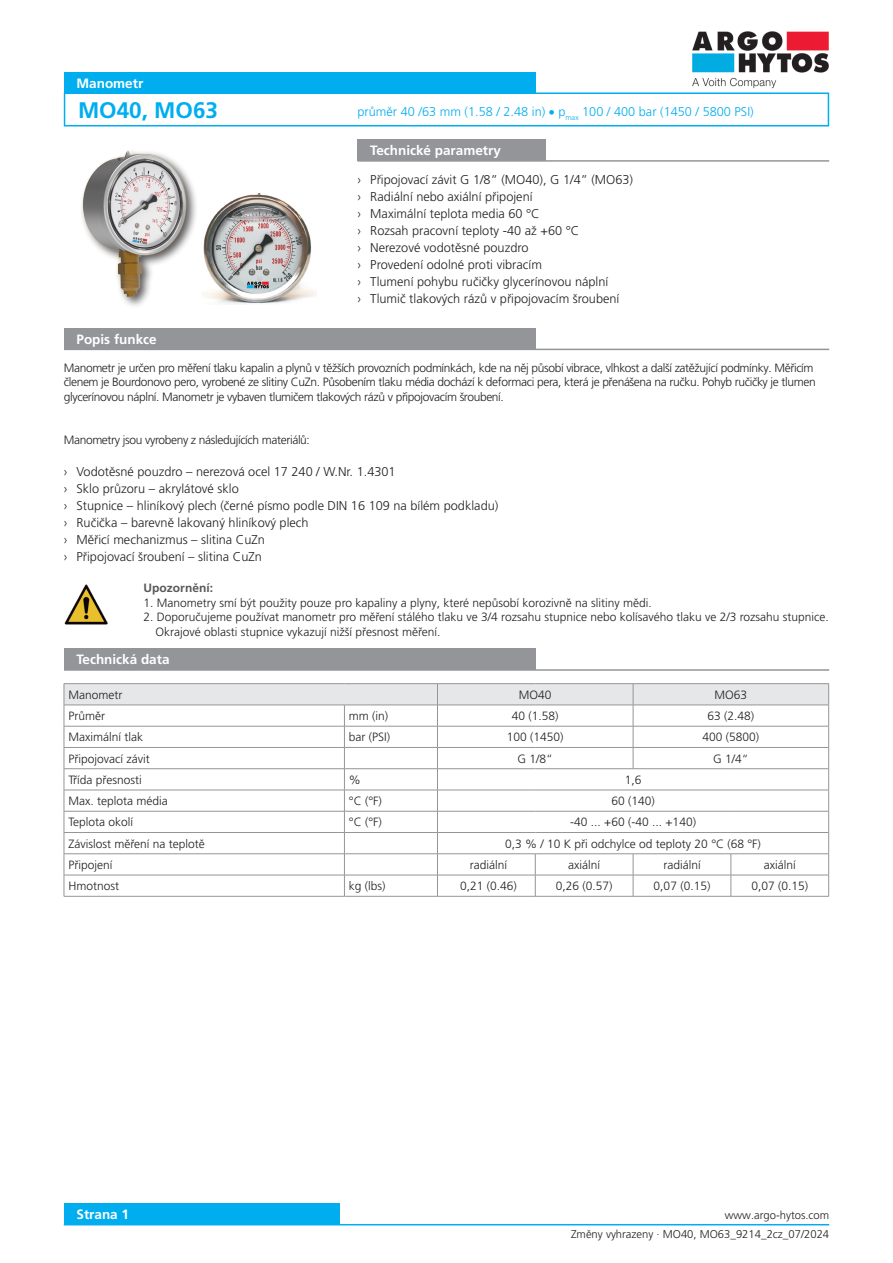
<style>
.page{position:relative;width:893px;height:1263px;background:#fff}
.page>*{position:absolute;margin:0;border:0;box-sizing:border-box;transform-origin:0 0}
._01_Headline_blue{font:700 22.5px "Frutiger LT Pro";color:#00aeef}
._03_Headline_white{font:700 13.5px "Frutiger LT Pro";color:#fff}
.t1{font:300 12.75px "Frutiger LT Pro";color:#231f20}
._02_Headline_small_b{font:300 12.75px "Frutiger LT Pro";color:#00aeef}
._06_Text{font:300 12px/14.4px "Frutiger LT Pro";letter-spacing:-.03em;color:#231f20}
._06_Text-2{font:300 12px/14.4px "Frutiger LT Pro";color:#231f20}
.Tabulka_3SL{font:300 12px "Frutiger LT Pro";color:#231f20}
.Tabulka_1sl{font:300 12px "Frutiger LT Pro";color:#231f20}
._05_Subline_Copytext{font:700 12px "Frutiger LT Pro";color:#57585a}
.t2{font:300 11.25px "Frutiger LT Pro";color:#231f20}
</style>
<div class="page">
<img style="left:692px;top:31px;width:137px;height:57px">
<div style="left:64px;top:92px;width:765px;height:34px;border:2px solid #00aeef"></div>
<div style="left:79px;top:148px;width:119px;height:161px;background:#231f20;opacity:.75"></div>
<img style="left:79px;top:148px;width:112px;height:160px">
<img style="left:64px;top:584px;width:44px;height:41px">
<img style="left:202px;top:193px;width:114px;height:112px">
<hr style="left:64px;top:1224px;width:765px;height:1px;background:#00aeef">
<div style="left:64px;top:1203px;width:276px;height:22px;background:#00aeef"></div>
<div style="left:64px;top:73px;width:471px;height:21px;background:#00aeef"></div>
<div style="left:358px;top:140px;width:188px;height:21px;background:#939598"></div>
<hr style="left:358px;top:160px;width:471px;height:2px;background:#939598">
<div style="left:64px;top:649px;width:471px;height:21px;background:#939598"></div>
<hr style="left:64px;top:669px;width:765px;height:2px;background:#939598">
<div style="left:64px;top:328px;width:471px;height:21px;background:#939598"></div>
<hr style="left:64px;top:349px;width:765px;height:1px;background:#939598">
<hr style="left:64px;top:683px;width:280px;height:1px;background:#939598">
<hr style="left:344px;top:683px;width:93px;height:1px;background:#939598">
<hr style="left:437px;top:683px;width:98px;height:1px;background:#939598">
<hr style="left:535px;top:683px;width:98px;height:1px;background:#939598">
<hr style="left:633px;top:683px;width:98px;height:1px;background:#939598">
<hr style="left:731px;top:683px;width:98px;height:1px;background:#939598">
<svg style="left:64px;top:684px;width:765px;height:212px"></svg>
<hr style="left:64px;top:896px;width:280px;height:1px;background:#939598">
<hr style="left:344px;top:896px;width:93px;height:1px;background:#939598">
<hr style="left:437px;top:896px;width:98px;height:1px;background:#939598">
<hr style="left:535px;top:896px;width:98px;height:1px;background:#939598">
<hr style="left:633px;top:896px;width:98px;height:1px;background:#939598">
<hr style="left:731px;top:896px;width:98px;height:1px;background:#939598">
<p class="_03_Headline_white" style="left:77px;top:76px;width:68px">Manometr</p>
<p class="_01_Headline_blue" style="left:78px;top:97px;width:142px">MO40, MO63</p>
<p class="_02_Headline_small_b" style="left:358px;top:104px;width:398px">průměr 40 /63 mm (1.58 / 2.48 in) • p<sub>max</sub> 100 / 400 bar (1450 / 5800 PSI)</p>
<p class="_03_Headline_white" style="left:370px;top:143px;width:132px">Technické parametry</p>
<p class="_03_Headline_white" style="left:77px;top:331px;width:82px">Popis funkce</p>
<p class="t1" style="left:358px;top:172px;width:277px">› Připojovací závit G 1/8” (MO40), G 1/4” (MO63)</p>
<p class="t1" style="left:358px;top:189px;width:176px">› Radiální nebo axiální připojení</p>
<p class="t1" style="left:358px;top:206px;width:184px">› Maximální teplota media 60 °C</p>
<p class="t1" style="left:358px;top:223px;width:223px">› Rozsah pracovní teploty -40 až +60 °C</p>
<p class="t1" style="left:358px;top:240px;width:172px">› Nerezové vodotěsné pouzdro</p>
<p class="t1" style="left:358px;top:257px;width:186px">› Provedení odolné proti vibracím</p>
<p class="t1" style="left:358px;top:274px;width:252px">› Tlumení pohybu ručičky glycerínovou náplní</p>
<p class="t1" style="left:358px;top:291px;width:263px">› Tlumič tlakových rázů v připojovacím šroubení</p>
<p class="_06_Text" style="left:64px;top:361px;width:753px">Manometr je určen pro měření tlaku kapalin a plynů v těžších provozních podmínkách, kde na něj působí vibrace, vlhkost a další zatěžující podmínky. Měřicím členem je Bourdonovo pero, vyrobené ze slitiny CuZn. Působením tlaku média dochází k deformaci pera, která je přenášena na ručku. Pohyb ručičky je tlumen glycerínovou náplní. Manometr je vybaven tlumičem tlakových rázů v připojovacím šroubení.</p>
<p class="_06_Text" style="left:64px;top:433px;width:248px">Manometry jsou vyrobeny z následujících materiálů:</p>
<p class="t1" style="left:64px;top:464px;width:333px">› Vodotěsné pouzdro – nerezová ocel 17 240 / W.Nr. 1.4301</p>
<p class="t1" style="left:64px;top:481px;width:176px">› Sklo průzoru – akrylátové sklo</p>
<p class="t1" style="left:64px;top:498px;width:436px">› Stupnice – hliníkový plech (černé písmo podle DIN 16 109 na bílém podkladu)</p>
<p class="t1" style="left:64px;top:515px;width:246px">› Ručička – barevně lakovaný hliníkový plech</p>
<p class="t1" style="left:64px;top:532px;width:203px">› Měřicí mechanizmus – slitina CuZn</p>
<p class="t1" style="left:64px;top:549px;width:200px">› Připojovací šroubení – slitina CuZn</p>
<p class="_05_Subline_Copytext" style="left:144px;top:581px;width:71px">Upozornění:</p>
<p class="_06_Text-2" style="left:144px;top:595px;width:510px">1. Manometry smí být použity pouze pro kapaliny a plyny, které nepůsobí korozivně na slitiny mědi.</p>
<p class="_06_Text-2" style="left:156px;top:610px;width:675px;text-indent:-12px">2. Doporučujeme používat manometr pro měření stálého tlaku ve 3/4 rozsahu stupnice nebo kolísavého tlaku ve 2/3 rozsahu stupnice.<br>Okrajové oblasti stupnice vykazují nižší přesnost měření.</p>
<p class="_03_Headline_white" style="left:77px;top:652px;width:95px">Technická data</p>
<p class="Tabulka_1sl" style="left:68px;top:688px;width:55px">Manometr</p>
<p class="Tabulka_3SL" style="left:519px;top:688px;width:34px">MO40</p>
<p class="Tabulka_3SL" style="left:715px;top:688px;width:34px">MO63</p>
<p class="Tabulka_1sl" style="left:68px;top:709px;width:38px">Průměr</p>
<p class="Tabulka_1sl" style="left:349px;top:709px;width:41px">mm (in)</p>
<p class="Tabulka_3SL" style="left:512px;top:709px;width:48px">40 (1.58)</p>
<p class="Tabulka_3SL" style="left:707px;top:709px;width:48px">63 (2.48)</p>
<p class="Tabulka_1sl" style="left:68px;top:730px;width:76px">Maximální tlak</p>
<p class="Tabulka_1sl" style="left:349px;top:730px;width:43px">bar (PSI)</p>
<p class="Tabulka_3SL" style="left:507px;top:730px;width:58px">100 (1450)</p>
<p class="Tabulka_3SL" style="left:702px;top:730px;width:58px">400 (5800)</p>
<p class="Tabulka_1sl" style="left:68px;top:751px;width:83px">Připojovací závit</p>
<p class="Tabulka_3SL" style="left:518px;top:751px;width:37px">G 1/8“</p>
<p class="Tabulka_3SL" style="left:713px;top:751px;width:37px">G 1/4“</p>
<p class="Tabulka_1sl" style="left:68px;top:773px;width:75px">Třída přesnosti</p>
<p class="Tabulka_1sl" style="left:349px;top:773px;width:13px">%</p>
<p class="Tabulka_3SL" style="left:625px;top:773px;width:18px">1,6</p>
<p class="Tabulka_1sl" style="left:68px;top:794px;width:101px">Max. teplota média</p>
<p class="Tabulka_1sl" style="left:349px;top:794px;width:34px">°C (°F)</p>
<p class="Tabulka_3SL" style="left:611px;top:794px;width:45px">60 (140)</p>
<p class="Tabulka_1sl" style="left:68px;top:815px;width:66px">Teplota okolí</p>
<p class="Tabulka_1sl" style="left:349px;top:815px;width:34px">°C (°F)</p>
<p class="Tabulka_3SL" style="left:570px;top:815px;width:127px">-40 ... +60 (-40 ... +140)</p>
<p class="Tabulka_1sl" style="left:68px;top:836px;width:138px">Závislost měření na teplotě</p>
<p class="Tabulka_3SL" style="left:505px;top:836px;width:257px">0,3 % / 10 K při odchylce od teploty 20 °C (68 °F)</p>
<p class="Tabulka_1sl" style="left:68px;top:858px;width:46px">Připojení</p>
<p class="Tabulka_3SL" style="left:470px;top:858px;width:39px">radiální</p>
<p class="Tabulka_3SL" style="left:568px;top:858px;width:33px">axiální</p>
<p class="Tabulka_3SL" style="left:663px;top:858px;width:39px">radiální</p>
<p class="Tabulka_3SL" style="left:764px;top:858px;width:33px">axiální</p>
<p class="Tabulka_1sl" style="left:68px;top:879px;width:52px">Hmotnost</p>
<p class="Tabulka_1sl" style="left:349px;top:879px;width:38px">kg (lbs)</p>
<p class="Tabulka_3SL" style="left:460px;top:879px;width:58px">0,21 (0.46)</p>
<p class="Tabulka_3SL" style="left:556px;top:879px;width:58px">0,26 (0.57)</p>
<p class="Tabulka_3SL" style="left:654px;top:879px;width:58px">0,07 (0.15)</p>
<p class="Tabulka_3SL" style="left:751px;top:879px;width:58px">0,07 (0.15)</p>
<p class="_03_Headline_white" style="left:77px;top:1206px;width:54px">Strana 1</p>
<p class="t2" style="left:725px;top:1209px;width:106px">www.argo-hytos.com</p>
<p class="t2" style="left:571px;top:1227px;width:260px">Změny vyhrazeny · MO40, MO63_9214_2cz_07/2024</p>
</div>
